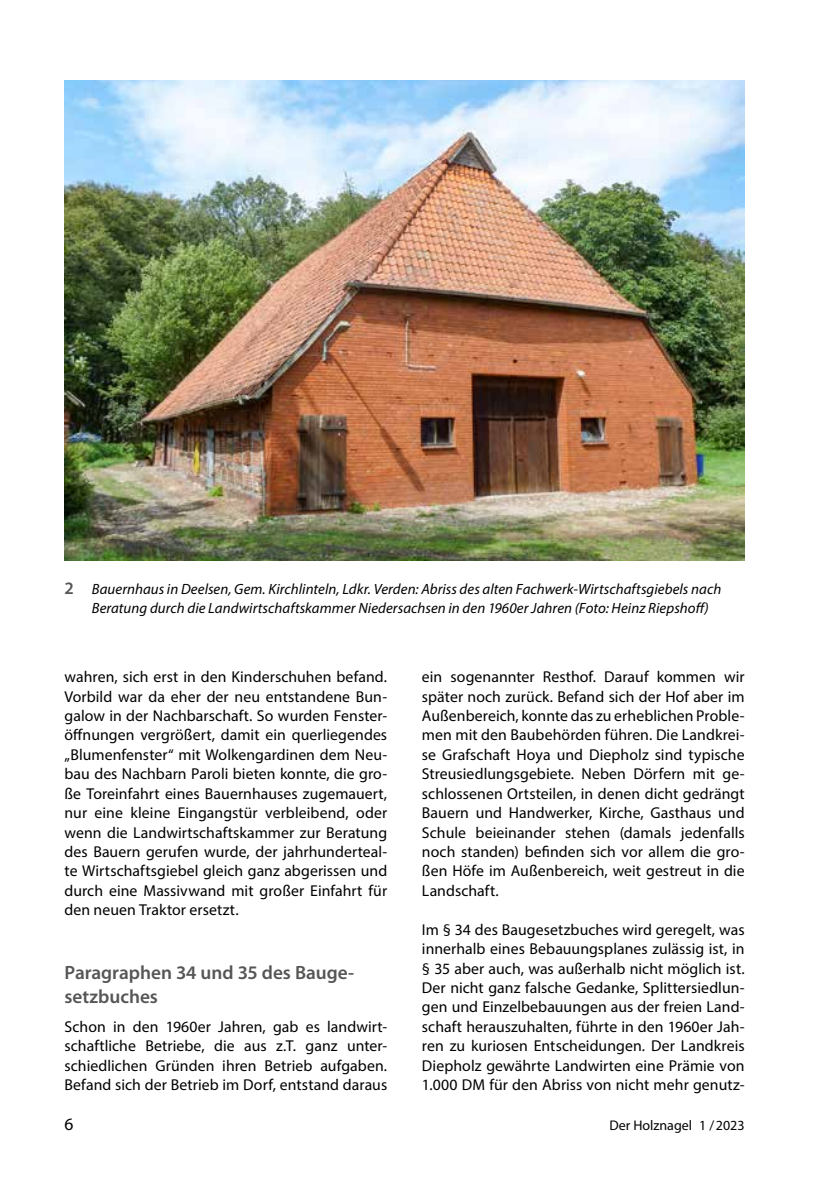
<style>
.page{position:relative;width:834px;height:1181px;background:#fff}
.page>*{position:absolute;margin:0;border:0;box-sizing:border-box;transform-origin:0 0}
.t1{font:600 19.25px/24.5px "Myriad Pro";color:#565655}
.t2{font:17.5px "Myriad Pro";color:#000}
.t3{font:15.75px/19.4px "Myriad Pro";letter-spacing:.005em;color:#000;text-align:justify}
.t4{font:italic 14.88px/19.2px "Myriad Pro";letter-spacing:.005em;color:#000}
.t5{font:14px "Myriad Pro";color:#000}
.s1{font-weight:600;font-style:normal;font-size:17.5px;color:#565655}
</style>
<div class="page">
<img style="left:64px;top:81px;width:680px;height:480px">
<p class="t4" style="left:92px;top:579px;width:631px;text-indent:-27px"><span class="s1">2</span> Bauernhaus in Deelsen, Gem. Kirchlinteln, Ldkr. Verden: Abriss des alten Fachwerk-Wirtschaftsgiebels nach<br>Beratung durch die Landwirtschaftskammer Niedersachsen in den 1960er Jahren (Foto: Heinz Riepshoff)</p>
<p class="t3" style="left:64px;top:667px;width:324px">wahren, sich erst in den Kinderschuhen befand.<br>Vorbild war da eher der neu entstandene Bun&shy;galow in der Nachbarschaft. So wurden Fenster&shy;öffnungen vergrößert, damit ein querliegendes „Blumenfenster“ mit Wolkengardinen dem Neu&shy;bau des Nachbarn Paroli bieten konnte, die gro&shy;ße Toreinfahrt eines Bauernhauses zugemauert, nur eine kleine Eingangstür verbleibend, oder wenn die Landwirtschaftskammer zur Beratung des Bauern gerufen wurde, der jahrhunderteal&shy;te Wirtschaftsgiebel gleich ganz abgerissen und durch eine Massivwand mit großer Einfahrt für den neuen Traktor ersetzt.</p>
<p class="t1" style="left:64px;top:959px;width:291px">Paragraphen 34 und 35 des Bauge&shy;setzbuches</p>
<p class="t3" style="left:64px;top:1016px;width:324px">Schon in den 1960er Jahren, gab es landwirt&shy;schaftliche Betriebe, die aus z.T. ganz unter&shy;schiedlichen Gründen ihren Betrieb aufgaben.<br>Befand sich der Betrieb im Dorf, entstand daraus</p>
<p class="t3" style="left:422px;top:667px;width:324px">ein sogenannter Resthof. Darauf kommen wir später noch zurück. Befand sich der Hof aber im Außenbereich, konnte das zu erheblichen Proble&shy;men mit den Baubehörden führen. Die Landkrei&shy;se Grafschaft Hoya und Diepholz sind typische Streusiedlungsgebiete. Neben Dörfern mit ge&shy;schlossenen Ortsteilen, in denen dicht gedrängt Bauern und Handwerker, Kirche, Gasthaus und Schule beieinander stehen (damals jedenfalls noch standen) befinden sich vor allem die gro&shy;ßen Höfe im Außenbereich, weit gestreut in die Landschaft.</p>
<p class="t3" style="left:422px;top:919px;width:324px">Im § 34 des Baugesetzbuches wird geregelt, was innerhalb eines Bebauungsplanes zulässig ist, in § 35 aber auch, was außerhalb nicht möglich ist.<br>Der nicht ganz falsche Gedanke, Splittersiedlun&shy;gen und Einzelbebauungen aus der freien Land&shy;schaft herauszuhalten, führte in den 1960er Jah&shy;ren zu kuriosen Entscheidungen. Der Landkreis Diepholz gewährte Landwirten eine Prämie von 1.000 DM für den Abriss von nicht mehr genutz-</p>
<p class="t2" style="left:64px;top:1113px;width:10px">6</p>
<p class="t5" style="left:609px;top:1116px;width:137px">Der Holznagel 1 /2023</p>
</div>
